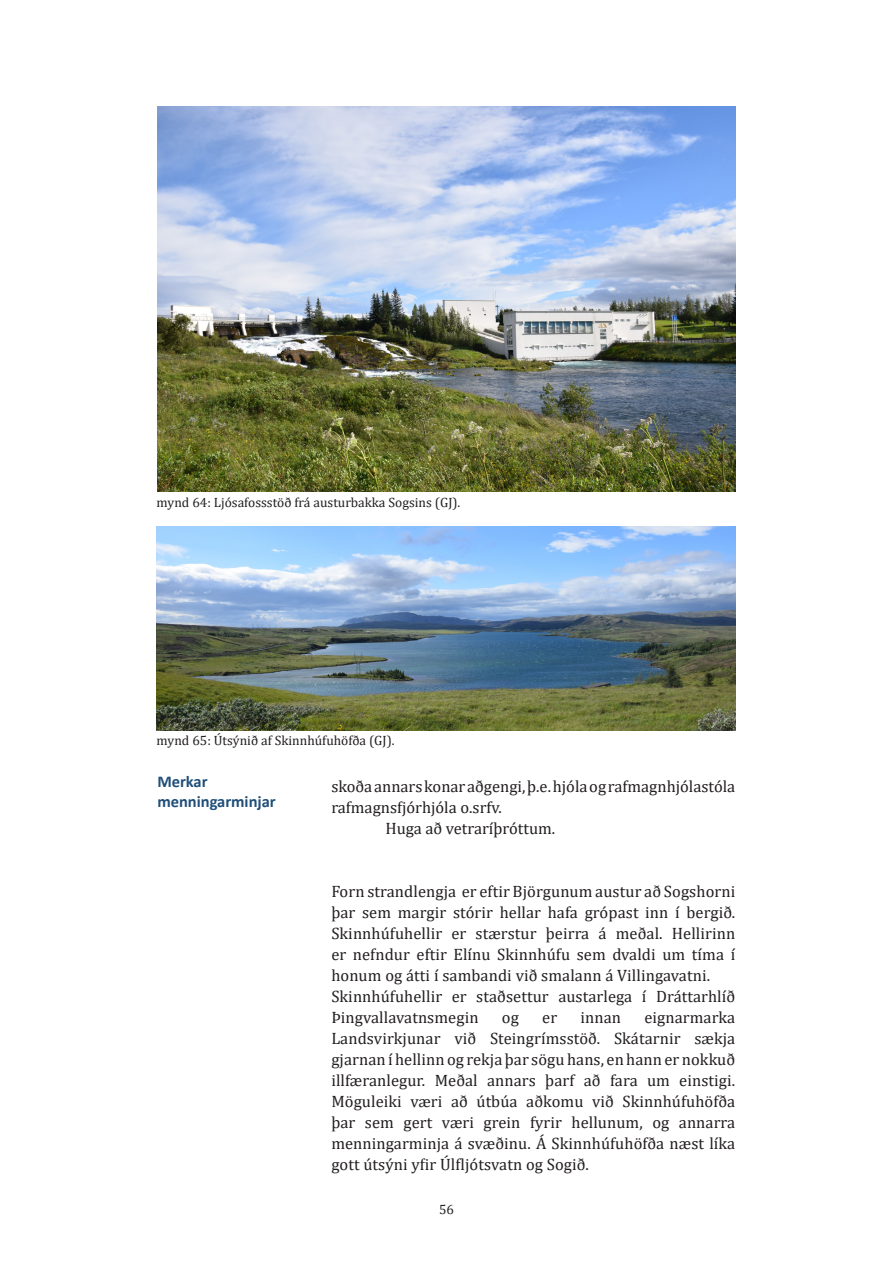
<style>
.page{position:relative;width:893px;height:1263px;background:#fff}
.page>*{position:absolute;margin:0;border:0;box-sizing:border-box;transform-origin:0 0}
.t1{font:16.5px/21px "Cambria";letter-spacing:.005em;color:#231f20}
.header2vinstri{font:700 16.5px/19.5px "Calibri";color:#1f4e79}
.t2{font:13.5px "Cambria";color:#231f20}
</style>
<div class="page">
<img style="left:157px;top:106px;width:579px;height:386px">
<img style="left:157px;top:527px;width:579px;height:203px">
<p class="t2" style="left:157px;top:494px;width:305px">mynd 64: Ljósafossstöð frá austurbakka Sogsins (GJ).</p>
<p class="t2" style="left:157px;top:732px;width:239px">mynd 65: Útsýnið af Skinnhúfuhöfða (GJ).</p>
<p class="header2vinstri" style="left:157px;top:772px;width:120px">Merkar menningarminjar</p>
<p class="t1" style="left:331px;top:776px;width:405px">skoða annars konar aðgengi, þ.e. hjóla og rafmagnhjólastóla rafmagnsfjórhjóla o.srfv.</p>
<p class="t1" style="left:385px;top:818px;width:171px">Huga að vetraríþróttum.</p>
<p class="t1" style="left:331px;top:881px;width:405px;text-align:justify">Forn strandlengja er eftir Björgunum austur að Sogshorni þar sem margir stórir hellar hafa grópast inn í bergið.<br>Skinnhúfuhellir er stærstur þeirra á meðal. Hellirinn er nefndur eftir Elínu Skinnhúfu sem dvaldi um tíma í honum og átti í sambandi við smalann á Villingavatni.</p>
<p class="t1" style="left:331px;top:986px;width:405px">Skinnhúfuhellir er staðsettur austarlega í Dráttarhlíð<br>Þingvallavatnsmegin</p>
<p class="t1" style="left:331px;top:1007px;width:405px;text-align:justify;text-indent:313px">eignarmarka Landsvirkjunar við Steingrímsstöð. Skátarnir sækja gjarnan í hellinn og rekja þar sögu hans, en hann er nokkuð illfæranlegur. Meðal annars þarf að fara um einstigi.<br>Möguleiki væri að útbúa aðkomu við Skinnhúfuhöfða þar sem gert væri grein fyrir hellunum, og annarra menningarminja á svæðinu. Á Skinnhúfuhöfða næst líka gott útsýni yfir Úlfljótsvatn og Sogið.</p>
<p class="t1" style="left:502px;top:1007px;width:18px">og</p>
<p class="t1" style="left:542px;top:1007px;width:16px">er</p>
<p class="t1" style="left:580px;top:1007px;width:42px">innan</p>
<p class="t2" style="left:439px;top:1202px;width:16px">56</p>
</div>
